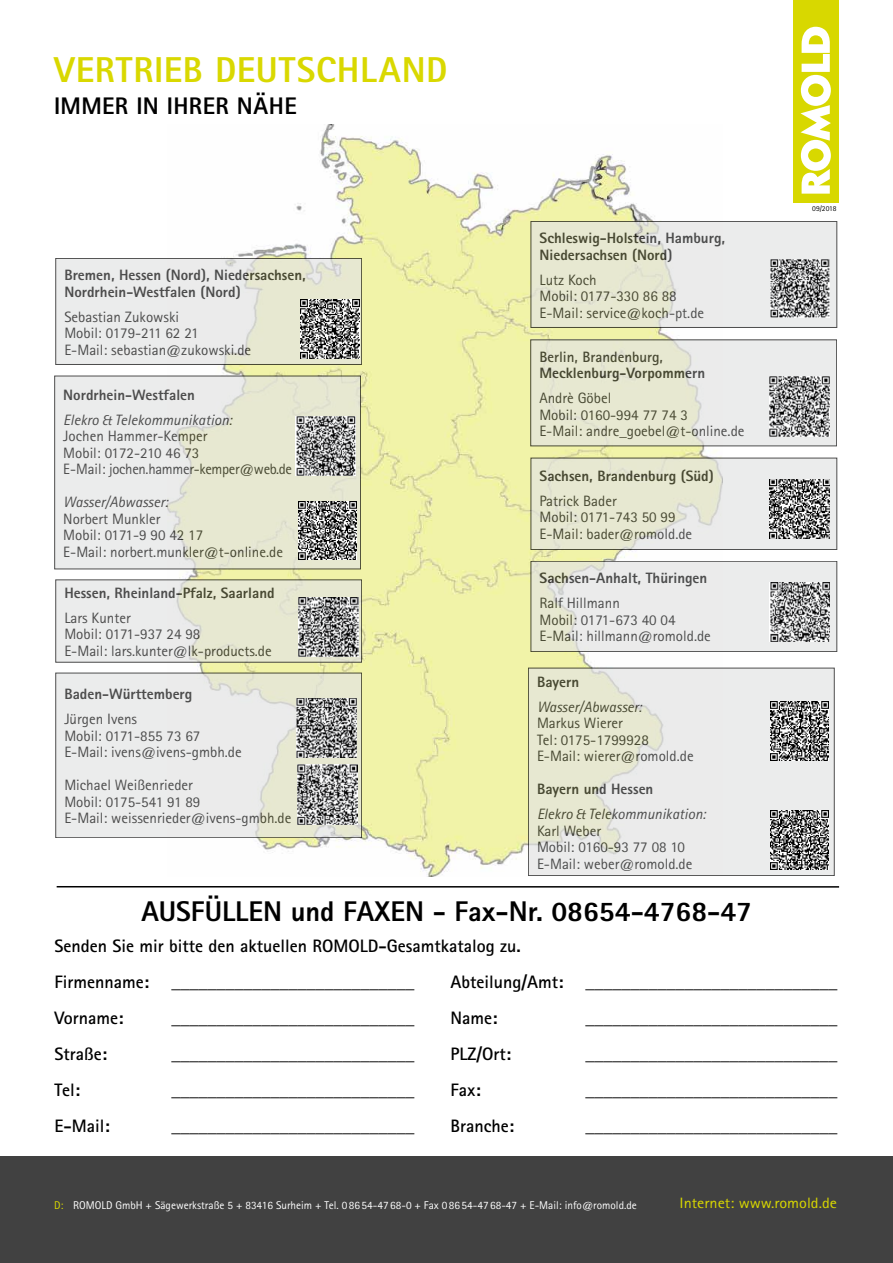
<style>
.page{position:relative;width:893px;height:1263px;background:#fff}
.page>*{position:absolute;margin:0;border:0;box-sizing:border-box;transform-origin:0 0}
.t1{font:800 36px "Rotis Sans Serif";letter-spacing:.02em;color:#d9d800}
.t2{font:800 28.5px "Rotis Sans Serif";color:#000}
.t3{font:800 24px "Rotis Sans Serif";letter-spacing:.015em;color:#000}
.t4{font:700 18px/36px "Rotis Sans Serif";color:#000}
.t5{font:15px/16.5px "Rotis Sans Serif";color:#000}
.t6{font:800 15px/16.5px "Rotis Sans Serif";color:#000}
.t7{font:italic 15px "Rotis Sans Serif";color:#000}
.t8{font:15px "Rotis Sans Serif";color:#d9d800;scale:1.08 1}
.t9{font:700 15px "Rotis Sans Serif";color:#000}
.t10{font:11.25px "Rotis Sans Serif";color:#fff}
.t11{font:7.5px "Rotis Sans Serif";color:#000}
.s1{color:#d9d800}
</style>
<div class="page">
<div style="left:0;top:1156px;width:893px;height:107px;background:#414141"></div>
<div style="left:793px;top:0;width:45px;height:203px;background:#d8d800"></div>
<svg style="left:800px;top:27px;width:31px;height:167px"></svg>
<hr style="left:57px;top:886px;width:782px;height:2px;background:#000">
<img style="left:167px;top:125px;width:556px;height:752px">
<svg style="left:58px;top:260px;width:302px;height:103px;fill:#ebebeb"></svg>
<img style="left:300px;top:299px;width:59px;height:60px">
<svg style="left:58px;top:582px;width:302px;height:78px"></svg>
<img style="left:299px;top:598px;width:59px;height:58px">
<svg style="left:58px;top:675px;width:302px;height:161px;fill:#ebebeb"></svg>
<img style="left:297px;top:698px;width:59px;height:60px">
<img style="left:298px;top:765px;width:59px;height:59px">
<div style="left:531px;top:221px;width:306px;height:106px;background:linear-gradient(to right,#e6e6cc,#ecedf3)"></div>
<img style="left:770px;top:259px;width:59px;height:59px">
<div style="left:531px;top:340px;width:306px;height:106px;background:linear-gradient(to right,#e6e7ca,#e9eaef)"></div>
<img style="left:769px;top:377px;width:60px;height:60px">
<svg style="left:533px;top:460px;width:302px;height:88px;fill:#e7e8d1"></svg>
<img style="left:770px;top:479px;width:59px;height:60px">
<svg style="left:533px;top:563px;width:302px;height:87px;fill:#ebebeb"></svg>
<img style="left:770px;top:582px;width:59px;height:59px">
<svg style="left:57px;top:378px;width:302px;height:189px;fill:#eaebeb"></svg>
<img style="left:296px;top:416px;width:59px;height:60px">
<img style="left:298px;top:501px;width:59px;height:59px">
<svg style="left:530px;top:670px;width:302px;height:204px;fill:#ebebeb"></svg>
<img style="left:770px;top:810px;width:59px;height:59px">
<img style="left:770px;top:702px;width:59px;height:58px">
<h1 class="t1" style="left:54px;top:47px;width:395px">VERTRIEB DEUTSCHLAND</h1>
<h3 class="t3" style="left:54px;top:90px;width:244px">IMMER IN IHRER NÄHE</h3>
<p class="t6" style="left:64px;top:267px;width:243px">Bremen, Hessen (Nord), Niedersachsen,<br>Nordrhein-Westfalen (Nord)</p>
<p class="t5" style="left:64px;top:308px;width:188px">Sebastian Zukowski<br>Mobil: 0179-211 62 21<br>E-Mail: sebastian@zukowski.de</p>
<p class="t6" style="left:63px;top:386px;width:133px">Nordrhein-Westfalen</p>
<p class="t7" style="left:63px;top:411px;width:170px">Elekro &amp; Telekommunikation:</p>
<p class="t5" style="left:63px;top:428px;width:230px">Jochen Hammer-Kemper<br>Mobil: 0172-210 46 73<br>E-Mail: jochen.hammer-kemper@web.de</p>
<p class="t7" style="left:63px;top:493px;width:106px">Wasser/Abwasser:</p>
<p class="t5" style="left:63px;top:510px;width:221px">Norbert Munkler<br>Mobil: 0171-9 90 42 17<br>E-Mail: norbert.munkler@t-online.de</p>
<p class="t6" style="left:64px;top:584px;width:212px">Hessen, Rheinland-Pfalz, Saarland</p>
<p class="t5" style="left:64px;top:609px;width:209px">Lars Kunter<br>Mobil: 0171-937 24 98<br>E-Mail: lars.kunter@lk-products.de</p>
<p class="t6" style="left:64px;top:686px;width:130px">Baden-Württemberg</p>
<p class="t5" style="left:64px;top:711px;width:179px">Jürgen Ivens<br>Mobil: 0171-855 73 67<br>E-Mail: ivens@ivens-gmbh.de</p>
<p class="t5" style="left:64px;top:777px;width:229px">Michael Weißenrieder<br>Mobil: 0175-541 91 89<br>E-Mail: weissenrieder@ivens-gmbh.de</p>
<p class="t6" style="left:540px;top:230px;width:187px">Schleswig-Holstein, Hamburg,<br>Niedersachsen (Nord)</p>
<p class="t5" style="left:540px;top:271px;width:166px">Lutz Koch<br>Mobil: 0177-330 86 88<br>E-Mail: service@koch-pt.de</p>
<p class="t9" style="left:539px;top:347px;width:125px">Berlin, Brandenburg,</p>
<p class="t6" style="left:539px;top:364px;width:167px">Mecklenburg-Vorpommern</p>
<p class="t5" style="left:539px;top:390px;width:207px">Andrè Göbel<br>Mobil: 0160-994 77 74 3<br>E-Mail: andre_goebel@t-online.de</p>
<p class="t6" style="left:540px;top:467px;width:176px">Sachsen, Brandenburg (Süd)</p>
<p class="t5" style="left:540px;top:492px;width:154px">Patrick Bader<br>Mobil: 0171-743 50 99<br>E-Mail: bader@romold.de</p>
<p class="t6" style="left:540px;top:570px;width:169px">Sachsen-Anhalt, Thüringen</p>
<p class="t5" style="left:540px;top:595px;width:173px">Ralf Hillmann<br>Mobil: 0171-673 40 04<br>E-Mail: hillmann@romold.de</p>
<p class="t6" style="left:537px;top:673px;width:44px">Bayern</p>
<p class="t7" style="left:537px;top:698px;width:106px">Wasser/Abwasser:</p>
<p class="t5" style="left:537px;top:715px;width:158px">Markus Wierer<br>Tel: 0175-1799928<br>E-Mail: wierer@romold.de</p>
<p class="t6" style="left:537px;top:781px;width:118px">Bayern und Hessen</p>
<p class="t7" style="left:537px;top:805px;width:170px">Elekro &amp; Telekommunikation:</p>
<p class="t5" style="left:537px;top:822px;width:157px">Karl Weber<br>Mobil: 0160-93 77 08 10<br>E-Mail: weber@romold.de</p>
<p class="t11" style="left:812px;top:204px;width:26px">09/2018</p>
<h2 class="t2" style="left:141px;top:893px;width:612px">AUSFÜLLEN und FAXEN - Fax-Nr. 08654-4768-47</h2>
<p class="t4" style="left:55px;top:928px;width:468px">Senden Sie mir bitte den aktuellen ROMOLD-Gesamtkatalog zu.<br>Firmenname: ___________________________</p>
<p class="t4" style="left:451px;top:964px;width:388px">Abteilung/Amt: ____________________________</p>
<p class="t4" style="left:55px;top:1000px;width:70px">Vorname:</p>
<p class="t4" style="left:172px;top:1000px;width:244px">___________________________</p>
<p class="t4" style="left:451px;top:1000px;width:48px">Name:</p>
<p class="t4" style="left:586px;top:1000px;width:253px">____________________________</p>
<p class="t4" style="left:55px;top:1036px;width:54px">Straße:</p>
<p class="t4" style="left:172px;top:1036px;width:244px">___________________________</p>
<p class="t4" style="left:451px;top:1036px;width:62px">PLZ/Ort:</p>
<p class="t4" style="left:586px;top:1036px;width:253px">____________________________</p>
<p class="t4" style="left:55px;top:1072px;width:27px">Tel:</p>
<p class="t4" style="left:172px;top:1072px;width:244px">___________________________</p>
<p class="t4" style="left:451px;top:1072px;width:32px">Fax:</p>
<p class="t4" style="left:586px;top:1072px;width:253px">____________________________</p>
<p class="t4" style="left:55px;top:1108px;width:57px">E-Mail:</p>
<p class="t4" style="left:172px;top:1108px;width:244px">___________________________</p>
<p class="t4" style="left:451px;top:1108px;width:65px">Branche:</p>
<p class="t4" style="left:586px;top:1108px;width:253px">____________________________</p>
<p class="t10" style="left:54px;top:1198px;width:584px"><span class="s1">D:</span> ROMOLD GmbH + Sägewerkstraße 5 + 83416 Surheim + Tel. 0 86 54-47 68-0 + Fax 0 86 54-47 68-47 + E-Mail: info@romold.de</p>
<p class="t8" style="left:680px;top:1194px;width:147px">Internet: www.romold.de</p>
</div>
